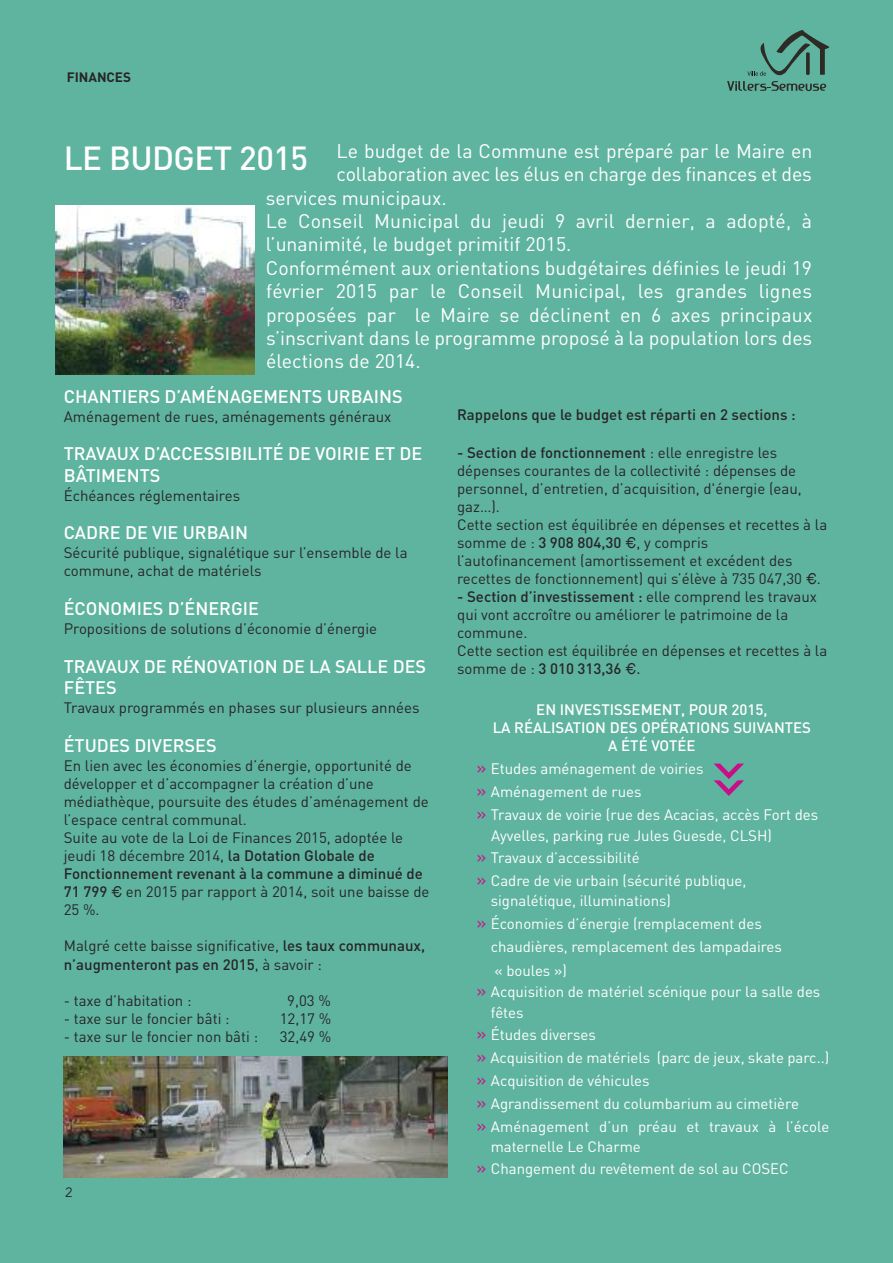
<style>
.page{position:relative;width:893px;height:1263px;background:#5fb49f}
.page>*{position:absolute;margin:0;border:0;box-sizing:border-box;transform-origin:0 0}
.t1{font:72.45px "DIN";color:#ca0d89}
.t2{font:500 33px "DIN";letter-spacing:-.015em;color:#fff}
.t3{font:19.5px "DIN";color:#fff}
.t4{font:500 18px/21.6px "DIN";color:#fff}
.t5{font:15px/18px "DIN";color:#272627}
.t6{font:15px/23px "DIN";color:#fff}
.t7{font:500 15px/18px "DIN";color:#fff;text-align:center}
.t8{font:500 15px "DIN";color:#272627}
.t9{font:700 13.5px "DIN";color:#272627}
.t10{font:13.5px "Avenir";color:#272627}
.s1{font-weight:500}
.s2{font-family:"Helvetica"}
.s3{font-size:18px;color:#ca0d89}
</style>
<div class="page">
<svg style="left:727px;top:30px;width:102px;height:61px"></svg>
<img style="left:56px;top:205px;width:198px;height:169px">
<img style="left:64px;top:1056px;width:384px;height:122px">
<p class="t9" style="left:67px;top:69px;width:66px">FINANCES</p>
<h3 class="t3" style="left:337px;top:139px;width:477px">Le budget de la Commune est préparé par le Maire en</h3>
<h3 class="t3" style="left:337px;top:162px;width:477px">collaboration avec les élus en charge des finances et des</h3>
<h3 class="t3" style="left:266px;top:185px;width:182px">services municipaux.</h3>
<h3 class="t3" style="left:266px;top:209px;width:548px">Le Conseil Municipal du jeudi 9 avril dernier, a adopté, à</h3>
<h3 class="t3" style="left:266px;top:232px;width:307px">l’unanimité, le budget primitif 2015.</h3>
<h3 class="t3" style="left:266px;top:256px;width:548px">Conformément aux orientations budgétaires définies le jeudi 19</h3>
<h3 class="t3" style="left:266px;top:279px;width:547px">février 2015 par le Conseil Municipal, les grandes lignes</h3>
<h3 class="t3" style="left:266px;top:302px;width:548px">proposées par le Maire se déclinent en 6 axes principaux</h3>
<h3 class="t3" style="left:266px;top:326px;width:547px">s’inscrivant dans le programme proposé à la population lors des</h3>
<h3 class="t3" style="left:266px;top:349px;width:156px">élections de 2014.</h3>
<h2 class="t2" style="left:64px;top:137px;width:246px">LE BUDGET 2015</h2>
<p class="t4" style="left:64px;top:385px;width:340px">CHANTIERS D’AMÉNAGEMENTS URBAINS</p>
<p class="t5" style="left:64px;top:407px;width:329px">Aménagement de rues, aménagements généraux</p>
<p class="t4" style="left:64px;top:442px;width:360px">TRAVAUX D’ACCESSIBILITÉ DE VOIRIE ET DE<br>BÂTIMENTS</p>
<p class="t5" style="left:64px;top:486px;width:178px">Échéances réglementaires</p>
<p class="t4" style="left:64px;top:521px;width:186px">CADRE DE VIE URBAIN</p>
<p class="t5" style="left:64px;top:544px;width:345px">Sécurité publique, signalétique sur l’ensemble de la commune, achat de matériels</p>
<p class="t4" style="left:64px;top:597px;width:197px">ÉCONOMIES D’ÉNERGIE</p>
<p class="t5" style="left:64px;top:619px;width:315px">Propositions de solutions d’économie d’énergie</p>
<p class="t4" style="left:64px;top:655px;width:364px">TRAVAUX DE RÉNOVATION DE LA SALLE DES<br>FÊTES</p>
<p class="t5" style="left:64px;top:698px;width:357px">Travaux programmés en phases sur plusieurs années</p>
<p class="t4" style="left:64px;top:734px;width:154px">ÉTUDES DIVERSES</p>
<p class="t5" style="left:64px;top:756px;width:367px">En lien avec les économies d’énergie, opportunité de développer et d’accompagner la création d’une médiathèque, poursuite des études d’aménagement de l’espace central communal.<br>Suite au vote de la Loi de Finances 2015, adoptée le jeudi 18 décembre 2014, <span class="s1">la Dotation Globale de Fonctionnement revenant à la commune a diminué de 71 799</span> <span class="s2">€</span> en 2015 par rapport à 2014, soit une baisse de 25 %.</p>
<p class="t5" style="left:64px;top:937px;width:363px">Malgré cette baisse significative, <span class="s1">les taux communaux, n’augmenteront pas en 2015</span>, à savoir :</p>
<p class="t5" style="left:64px;top:991px;width:129px">- taxe d’habitation :</p>
<p class="t5" style="left:287px;top:991px;width:45px">9,03 %</p>
<p class="t5" style="left:64px;top:1009px;width:167px">- taxe sur le foncier bâti :</p>
<p class="t5" style="left:280px;top:1009px;width:53px">12,17 %</p>
<p class="t5" style="left:64px;top:1027px;width:196px">- taxe sur le foncier non bâti :</p>
<p class="t5" style="left:280px;top:1027px;width:53px">32,49 %</p>
<p class="t10" style="left:65px;top:1184px;width:9px">2</p>
<p class="t8" style="left:457px;top:405px;width:340px">Rappelons que le budget est réparti en 2 sections :</p>
<p class="t5" style="left:457px;top:443px;width:372px"><span class="s1">- Section de fonctionnement</span> : elle enregistre les dépenses courantes de la collectivité : dépenses de personnel, d’entretien, d’acquisition, d'énergie (eau, gaz…).<br>Cette section est équilibrée en dépenses et recettes à la somme de : <span class="s1">3 908 804,30</span> <span class="s2">€</span>, y compris l’autofinancement (amortissement et excédent des recettes de fonctionnement) qui s’élève à 735 047,30 <span class="s2">€</span>.</p>
<p class="t5" style="left:457px;top:587px;width:372px"><span class="s1">- Section d’investissement :</span> elle comprend les travaux qui vont accroître ou améliorer le patrimoine de la commune.<br>Cette section est équilibrée en dépenses et recettes à la somme de : <span class="s1">3 010 313,36</span> <span class="s2">€.</span></p>
<p class="t7" style="left:493px;top:700px;width:320px">EN INVESTISSEMENT, POUR 2015,<br>LA RÉALISATION DES OPÉRATIONS SUIVANTES<br>A ÉTÉ VOTÉE</p>
<p class="t6" style="left:476px;top:757px;width:343px"><span class="s3">»</span> Etudes aménagement de voiries<br><span class="s3">»</span> Aménagement de rues<br><span class="s3">»</span> Travaux de voirie (rue des Acacias, accès Fort des</p>
<p class="t6" style="left:476px;top:824px;width:297px;line-height:22.4px;text-indent:15px">Ayvelles, parking rue Jules Guesde, CLSH) <span class="s3">»</span> Travaux d’accessibilité<br><span class="s3">»</span> Cadre de vie urbain (sécurité publique,</p>
<p class="t6" style="left:491px;top:889px;width:182px">signalétique, illuminations)</p>
<p class="t6" style="left:476px;top:912px;width:287px"><span class="s3">»</span> Économies d’énergie (remplacement des</p>
<p class="t6" style="left:491px;top:935px;width:293px">chaudières, remplacement des lampadaires</p>
<p class="t6" style="left:494px;top:958px;width:74px">« boules »)</p>
<p class="t6" style="left:476px;top:980px;width:345px"><span class="s3">»</span> Acquisition de matériel scénique pour la salle des</p>
<p class="t6" style="left:491px;top:1001px;width:34px">fêtes</p>
<p class="t6" style="left:476px;top:1022px;width:121px"><span class="s3">»</span> Études diverses</p>
<p class="t6" style="left:476px;top:1045px;width:354px"><span class="s3">»</span> Acquisition de matériels (parc de jeux, skate parc..)</p>
<p class="t6" style="left:476px;top:1068px;width:175px"><span class="s3">»</span> Acquisition de véhicules</p>
<p class="t6" style="left:476px;top:1091px;width:324px"><span class="s3">»</span> Agrandissement du columbarium au cimetière</p>
<p class="t6" style="left:476px;top:1114px;width:354px"><span class="s3">»</span> Aménagement d’un préau et travaux à l’école</p>
<p class="t6" style="left:476px;top:1135px;width:314px;line-height:21.8px;text-indent:14px">maternelle Le Charme<br><span class="s3">»</span> Changement du revêtement de sol au COSEC</p>
<h1 class="t1" style="left:781px;top:758px;width:43px;rotate:90deg">»</h1>
</div>
